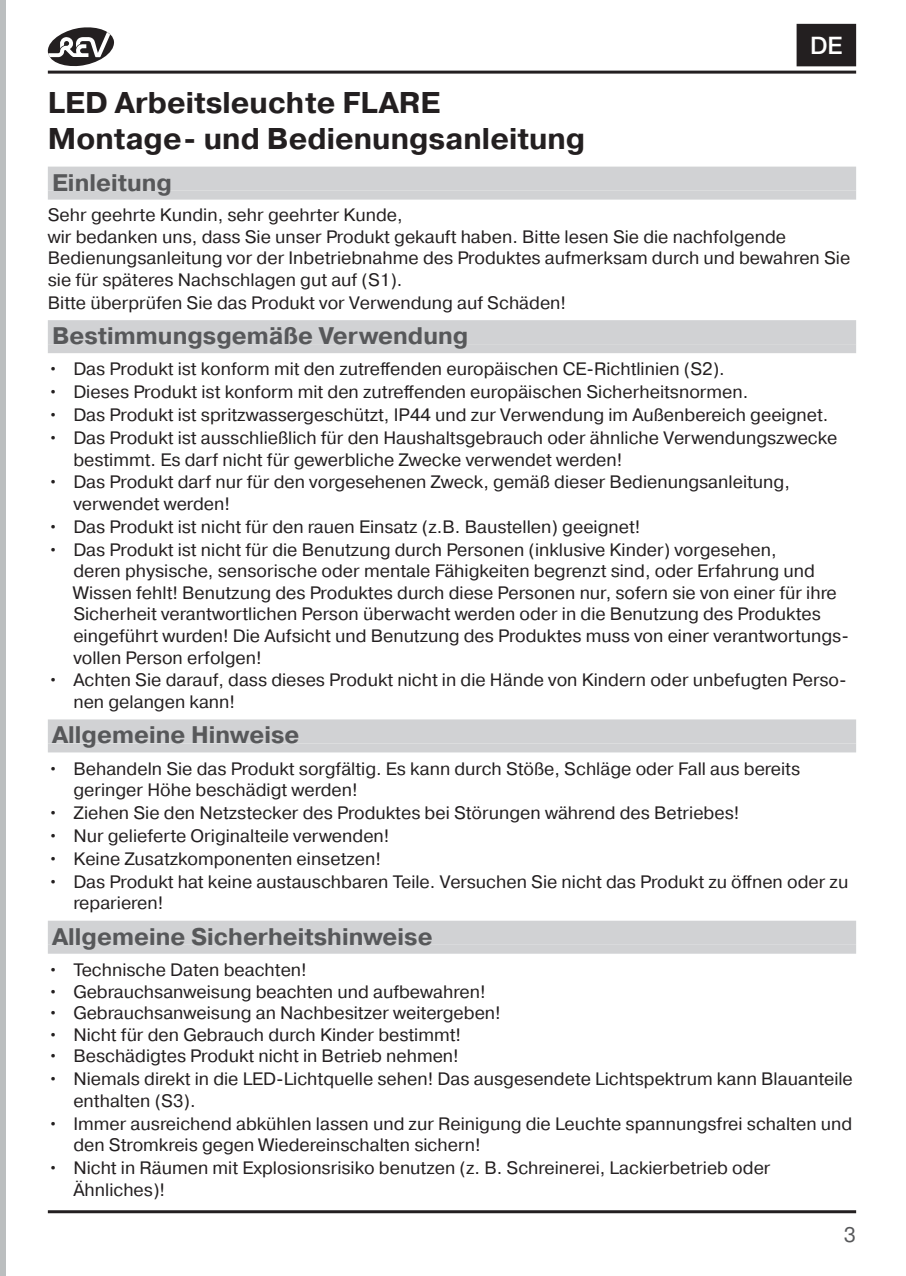
<style>
.page{position:relative;width:906px;height:1276px;background:#fff}
.page>*{position:absolute;margin:0;border:0;box-sizing:border-box;transform-origin:0 0}
.t1{font:700 30px/36px "Pragmatica";color:#231f20}
.t2{font:700 24px "Pragmatica";color:#57585a}
.t3{font:500 24px "Helvetica Neue LT";color:#fff}
.t4{font:21px "Pragmatica";color:#57585a}
.t5{font:18px/21.6px "Pragmatica";color:#231f20}
</style>
<div class="page">
<hr style="left:48px;top:1210px;width:808px;height:3px;background:#231f20">
<hr style="left:48px;top:71px;width:808px;height:3px;background:#231f20">
<svg style="left:48px;top:27px;width:66px;height:39px"></svg>
<div style="left:798px;top:25px;width:56px;height:40px;background:#231f20"></div>
<div style="left:796px;top:24px;width:60px;height:42px;border:3px solid #231f20"></div>
<div style="left:0;top:0;width:5px;height:1276px;background:#bbbebf"></div>
<div style="left:48px;top:167px;width:808px;height:24px;background:#d1d2d4"></div>
<div style="left:48px;top:191px;width:808px;height:9px;background:#d1d2d4"></div>
<div style="left:48px;top:320px;width:808px;height:24px;background:#d1d2d4"></div>
<div style="left:48px;top:344px;width:808px;height:9px;background:#d1d2d4"></div>
<div style="left:48px;top:719px;width:808px;height:24px;background:#d1d2d4"></div>
<div style="left:48px;top:743px;width:808px;height:9px;background:#d1d2d4"></div>
<div style="left:48px;top:921px;width:808px;height:24px;background:#d1d2d4"></div>
<div style="left:48px;top:945px;width:808px;height:9px;background:#d1d2d4"></div>
<h2 class="t3" style="left:810px;top:31px;width:34px">DE</h2>
<h1 class="t1" style="left:48px;top:85px;width:539px">LED Arbeitsleuchte FLARE<br>Montage- und Bedienungsanleitung</h1>
<h2 class="t2" style="left:52px;top:167px;width:121px">Einleitung</h2>
<p class="t5" style="left:48px;top:204px;width:804px">Sehr geehrte Kundin, sehr geehrter Kunde,<br>wir bedanken uns, dass Sie unser Produkt gekauft haben. Bitte lesen Sie die nachfolgende Bedienungsanleitung vor der Inbetriebnahme des Produktes aufmerksam durch und bewahren Sie sie für späteres Nachschlagen gut auf (S1).<br>Bitte überprüfen Sie das Produkt vor Verwendung auf Schäden!</p>
<h2 class="t2" style="left:52px;top:320px;width:418px">Bestimmungsgemäße Verwendung</h2>
<p class="t5" style="left:48px;top:359px;width:678px">• Das Produkt ist konform mit den zutreffenden europäischen CE-Richtlinien (S2).</p>
<p class="t5" style="left:48px;top:382px;width:702px">• Dieses Produkt ist konform mit den zutreffenden europäischen Sicherheitsnormen.</p>
<p class="t5" style="left:73px;top:427px;width:765px;text-indent:-26px">• Das Produkt ist ausschließlich für den Haushaltsgebrauch oder ähnliche Verwendungszwecke bestimmt. Es darf nicht für gewerbliche Zwecke verwendet werden!</p>
<p class="t5" style="left:73px;top:472px;width:718px;text-indent:-26px">• Das Produkt darf nur für den vorgesehenen Zweck, gemäß dieser Bedienungsanleitung, verwendet werden!</p>
<p class="t5" style="left:48px;top:516px;width:594px">• Das Produkt ist nicht für den rauen Einsatz (z.B. Baustellen) geeignet!</p>
<p class="t5" style="left:73px;top:539px;width:777px;text-indent:-26px">• Das Produkt ist nicht für die Benutzung durch Personen (inklusive Kinder) vorgesehen,<br>deren physische, sensorische oder mentale Fähigkeiten begrenzt sind, oder Erfahrung und Wissen fehlt! Benutzung des Produktes durch diese Personen nur, sofern sie von einer für ihre Sicherheit verantwortlichen Person überwacht werden oder in die Benutzung des Produktes eingeführt wurden! Die Aufsicht und Benutzung des Produktes muss von einer verantwortungs&shy;vollen Person erfolgen!</p>
<p class="t5" style="left:73px;top:670px;width:774px;text-indent:-26px">• Achten Sie darauf, dass dieses Produkt nicht in die Hände von Kindern oder unbefugten Perso&shy;nen gelangen kann!</p>
<h2 class="t2" style="left:52px;top:720px;width:249px">Allgemeine Hinweise</h2>
<p class="t5" style="left:73px;top:758px;width:728px;text-indent:-26px">• Behandeln Sie das Produkt sorgfältig. Es kann durch Stöße, Schläge oder Fall aus bereits geringer Höhe beschädigt werden!</p>
<p class="t5" style="left:48px;top:803px;width:693px">• Ziehen Sie den Netzstecker des Produktes bei Störungen während des Betriebes!</p>
<p class="t5" style="left:48px;top:825px;width:343px">• Nur gelieferte Originalteile verwenden!</p>
<p class="t5" style="left:48px;top:848px;width:335px">• Keine Zusatzkomponenten einsetzen!</p>
<p class="t5" style="left:73px;top:871px;width:776px;text-indent:-26px">• Das Produkt hat keine austauschbaren Teile. Versuchen Sie nicht das Produkt zu öffnen oder zu reparieren!</p>
<h2 class="t2" style="left:52px;top:921px;width:382px">Allgemeine Sicherheitshinweise</h2>
<p class="t5" style="left:48px;top:959px;width:260px">• Technische Daten beachten!</p>
<p class="t5" style="left:48px;top:981px;width:439px">• Gebrauchsanweisung beachten und aufbewahren!</p>
<p class="t5" style="left:48px;top:1003px;width:454px">• Gebrauchsanweisung an Nachbesitzer weitergeben!</p>
<p class="t5" style="left:48px;top:1024px;width:415px">• Nicht für den Gebrauch durch Kinder bestimmt!</p>
<p class="t5" style="left:48px;top:1046px;width:412px">• Beschädigtes Produkt nicht in Betrieb nehmen!</p>
<p class="t5" style="left:73px;top:1069px;width:781px;text-indent:-26px">• Niemals direkt in die LED-Lichtquelle sehen! Das ausgesendete Lichtspektrum kann Blauanteile enthalten (S3).</p>
<p class="t5" style="left:73px;top:1113px;width:780px;text-indent:-26px">• Immer ausreichend abkühlen lassen und zur Reinigung die Leuchte spannungsfrei schalten und den Stromkreis gegen Wiedereinschalten sichern!</p>
<p class="t5" style="left:73px;top:1157px;width:698px;text-indent:-26px">• Nicht in Räumen mit Explosionsrisiko benutzen (z. B. Schreinerei, Lackierbetrieb oder<br>Ähnliches)!</p>
<p class="t5" style="left:48px;top:404px;width:782px">• Das Produkt ist spritzwassergeschützt, IP44 und zur Verwendung im Außenbereich geeignet.</p>
<p class="t4" style="left:844px;top:1222px;width:14px">3</p>
</div>
